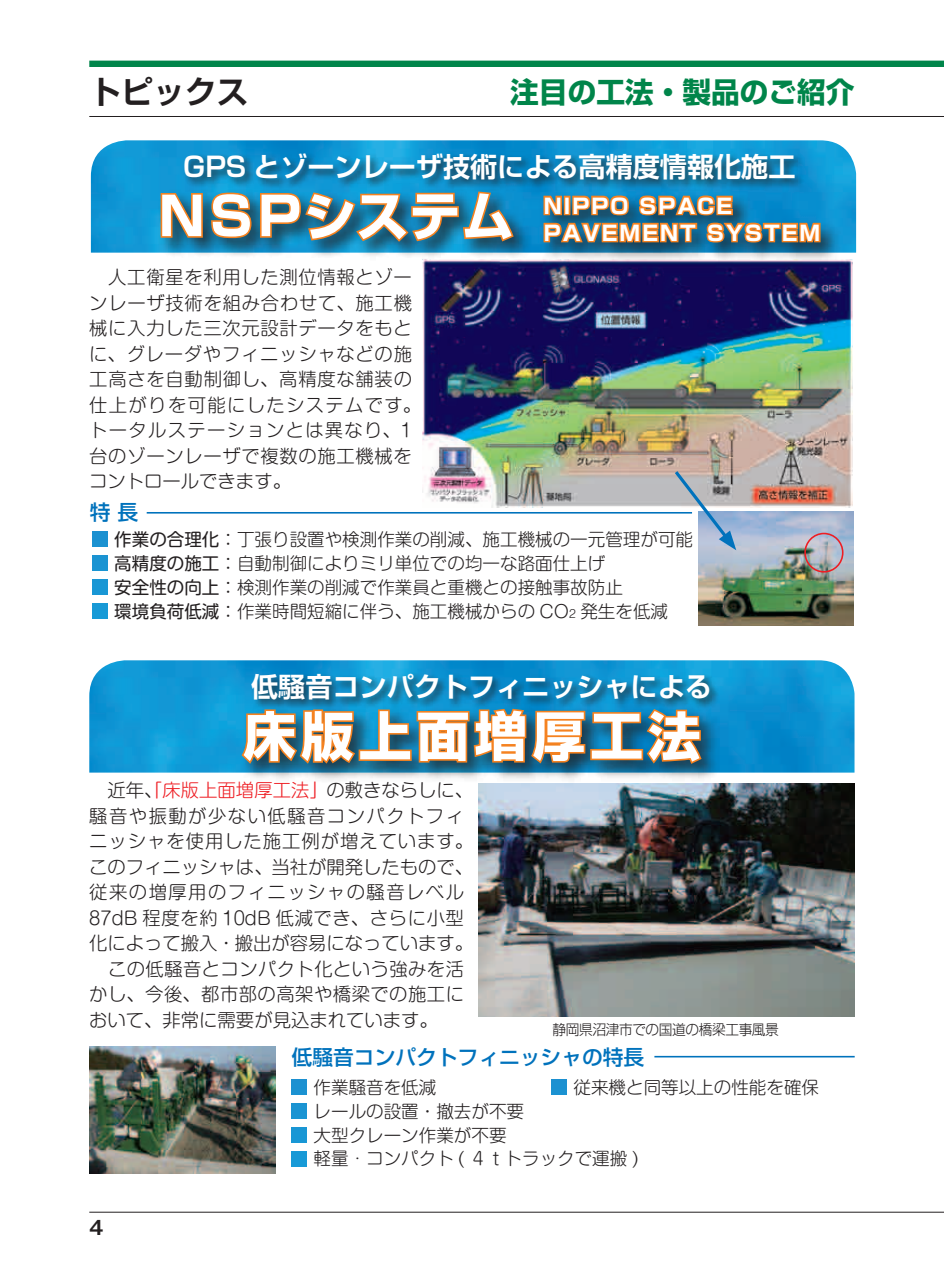
<style>
.page{position:relative;width:944px;height:1276px;background:#fff}
.page>*{position:absolute;margin:0;border:0;box-sizing:border-box;transform-origin:0 0}
.t1{font:700 52.65px "Shin Go Pr 6 N";letter-spacing:.1em;color:#fff}
.t2{font:700 52.65px "Shin Go Pr 6 N";letter-spacing:.025em;color:#fff}
.t3{font:700 31.95px "Shin Go Pr 6 N De";color:#231f20}
.t4{font:700 28.8px "Shin Go Pr 6 N";color:#00854a}
.t5{font:700 27px "Shin Go Pr 6 N De";color:#fff}
.t6{font:700 20.7px/27px "Shin Go Pr 6 N";letter-spacing:.1em;color:#fff}
.t7{font:500 20.7px "Shin Go Pr 6 N";color:#0072bc}
.t8{font:700 19.12px "Gothic MB101 Pr 6 N De";color:#231f20}
.t9{font:300 18.22px/25.4px "Shin M Go Pro";letter-spacing:.035em;color:#231f20}
.t10{font:300 17.55px "Shin M Go Pro";color:#231f20}
.t11{font:300 14.4px "Shin Go Pr 6 N";letter-spacing:-.025em;color:#231f20;scale:.95 1}
.s1{font-weight:400;color:#fff}
.s2{font-weight:400}
.s3{font-size:11.25px}
.s4{color:#ee1d23}
.s5{color:#fff}
</style>
<div class="page">
<hr style="left:89px;top:1211px;width:855px;height:1px;background:#231f20">
<hr style="left:89px;top:116px;width:855px;height:1px;background:#231f20">
<div style="left:89px;top:61px;width:855px;height:6px;background:#00854a"></div>
<img style="left:91px;top:140px;width:765px;height:113px">
<div style="left:183px;top:151px;width:623px;height:40px;background:#231f20;opacity:.75"></div>
<div style="left:158px;top:188px;width:375px;height:72px;background:#231f20;opacity:.75"></div>
<svg style="left:159px;top:191px;width:45px;height:48px;background:#6b796c"></svg>
<svg style="left:210px;top:190px;width:306px;height:54px;background:#51787c"></svg>
<img style="left:422px;top:260px;width:431px;height:247px">
<img style="left:478px;top:783px;width:377px;height:233px">
<img style="left:89px;top:1046px;width:187px;height:128px">
<div style="left:540px;top:192px;width:301px;height:71px;background:#231f20;opacity:.75"></div>
<svg style="left:542px;top:188px;width:280px;height:61px;background:#647873"></svg>
<img style="left:89px;top:660px;width:765px;height:112px">
<div style="left:250px;top:672px;width:469px;height:39px;background:#231f20;opacity:.75"></div>
<div style="left:238px;top:705px;width:481px;height:77px;background:#231f20;opacity:.75"></div>
<svg style="left:240px;top:707px;width:464px;height:59px;background:#687266"></svg>
<hr style="left:654px;top:1056px;width:201px;height:1px;background:#0072bc">
<hr style="left:147px;top:512px;width:545px;height:1px;background:#0072bc">
<img style="left:698px;top:512px;width:155px;height:113px">
<svg style="left:672px;top:467px;width:64px;height:83px"></svg>
<div style="left:804px;top:533px;width:39px;height:39px;border:2px solid #ee1d23;border-radius:50%"></div>
<h2 class="t3" style="left:89px;top:66px;width:161px">トピックス</h2>
<h3 class="t4" style="left:510px;top:69px;width:346px">注目の工法・製品のご紹介</h3>
<h3 class="t5" style="left:183px;top:145px;width:614px">GPS とゾーンレーザ技術による高精度情報化施工</h3>
<h1 class="t2" style="left:159px;top:174px;width:357px">NSPシステム</h1>
<p class="t6" style="left:544px;top:192px;width:278px">NIPPO SPACE<br>PAVEMENT SYSTEM</p>
<p class="t9" style="left:89px;top:262px;width:333px">　人工衛星を利用した測位情報とゾーンレーザ技術を組み合わせて、施工機械に入力した三次元設計データをもとに、グレーダやフィニッシャなどの施工高さを自動制御し、高精度な舗装の仕上がりを可能にしたシステムです。トータルステーションとは異なり、1台のゾーンレーザで複数の施工機械をコントロールできます。</p>
<p class="t7" style="left:90px;top:495px;width:50px">特 長</p>
<p class="t10" style="left:91px;top:525px;width:604px"><span class="s1">■</span> <span class="s2">作業の合理化：</span>丁張り設置や検測作業の削減、施工機械の一元管理が可能</p>
<p class="t10" style="left:91px;top:549px;width:516px"><span class="s1">■</span> <span class="s2">高精度の施工：</span>自動制御によりミリ単位での均一な路面仕上げ</p>
<p class="t10" style="left:91px;top:573px;width:534px"><span class="s1">■</span> <span class="s2">安全性の向上：</span>検測作業の削減で作業員と重機との接触事故防止</p>
<p class="t10" style="left:91px;top:597px;width:579px"><span class="s1">■</span> <span class="s2">環境負荷低減：</span>作業時間短縮に伴う、施工機械からの CO<span class="s3">2</span> 発生を低減</p>
<h3 class="t5" style="left:251px;top:665px;width:462px">低騒音コンパクトフィニッシャによる</h3>
<h1 class="t1" style="left:243px;top:694px;width:459px">床版上面増厚工法</h1>
<p class="t9" style="left:89px;top:775px;width:385px">　近年、<span class="s4">「床版上面増厚工法」</span>の敷きならしに、騒音や振動が少ない低騒音コンパクトフィニッシャを使用した施工例が増えています。このフィニッシャは、当社が開発したもので、従来の増厚用のフィニッシャの騒音レベル<br>87dB 程度を約 10dB 低減でき、さらに小型化によって搬入・搬出が容易になっています。　この低騒音とコンパクト化という強みを活かし、今後、都市部の高架や橋梁での施工において、非常に需要が見込まれています。</p>
<p class="t11" style="left:553px;top:1017px;width:240px">静岡県沼津市での国道の橋梁工事風景</p>
<p class="t8" style="left:89px;top:1212px;width:16px">4</p>
<p class="t7" style="left:292px;top:1039px;width:354px">低騒音コンパクトフィニッシャの特長</p>
<p class="t10" style="left:533px;top:1073px;width:288px"><span class="s5">　■</span> 従来機と同等以上の性能を確保</p>
<p class="t10" style="left:290px;top:1073px;width:148px"><span class="s5">■</span> 作業騒音を低減</p>
<p class="t10" style="left:290px;top:1096px;width:235px"><span class="s5">■</span> レールの設置・撤去が不要</p>
<p class="t10" style="left:290px;top:1120px;width:218px"><span class="s5">■</span> 大型クレーン作業が不要</p>
<p class="t10" style="left:290px;top:1144px;width:350px"><span class="s5">■</span> 軽量･コンパクト ( ４ｔトラックで運搬 )</p>
</div>
